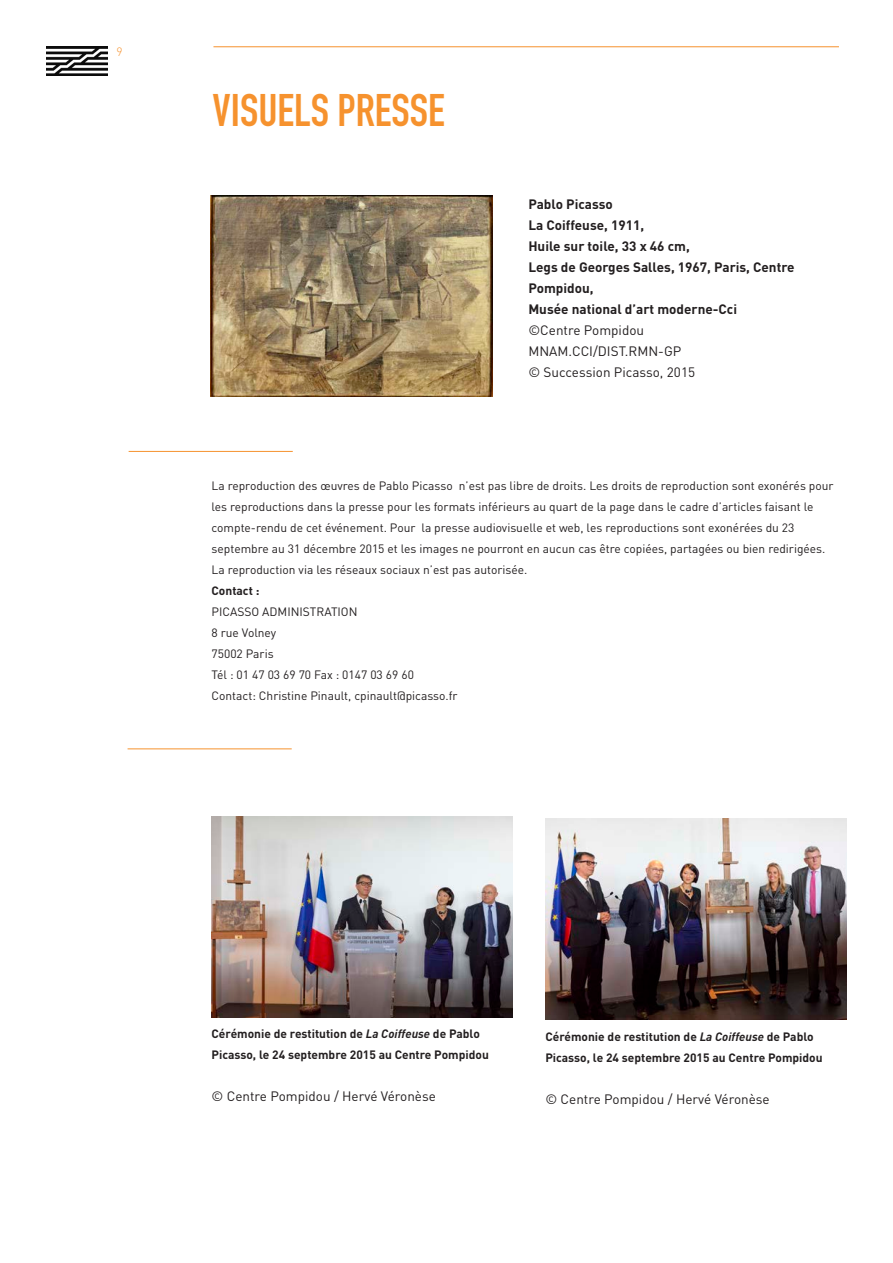
<style>
.page{position:relative;width:893px;height:1263px;background:#fff}
.page>*{position:absolute;margin:0;border:0;box-sizing:border-box;transform-origin:0 0}
.titre{font:45px "DIN Engschrift Std";color:#f6922e}
.texte_courant{font:13.5px "DINOT";color:#231f20}
.texte_courant-2{font:700 13.5px/21px "DINOT";color:#231f20}
.titre_texte_courant{font:700 13.5px "DINOT";color:#231f20}
.texte_courant-3{font:12px/21px "DINOT";color:#231f20}
.texte_courant-4{font:700 12px/21px "DINOT";color:#231f20}
.t1{font:300 12px "DINOT";color:#f6922e}
.s1{font-style:italic}
</style>
<div class="page">
<img style="left:47px;top:47px;width:60px;height:29px">
<hr style="left:213px;top:47px;width:626px;height:1px;background:#f6922e">
<img style="left:212px;top:817px;width:300px;height:200px">
<img style="left:545px;top:819px;width:301px;height:200px">
<img style="left:210px;top:196px;width:282px;height:200px">
<hr style="left:129px;top:451px;width:164px;height:1px;background:#f6922e">
<hr style="left:128px;top:749px;width:164px;height:1px;background:#f6922e">
<p class="t1" style="left:117px;top:44px;width:8px">9</p>
<p class="titre" style="left:213px;top:83px;width:234px">VISUELS PRESSE</p>
<p class="titre_texte_courant" style="left:528px;top:195px;width:86px">Pablo Picasso</p>
<p class="texte_courant-2" style="left:528px;top:214px;width:117px">La Coiffeuse, 1911,</p>
<p class="texte_courant-2" style="left:528px;top:235px;width:163px">Huile sur toile, 33 x 46 cm,</p>
<p class="texte_courant-2" style="left:528px;top:256px;width:268px">Legs de Georges Salles, 1967, Paris, Centre<br>Pompidou,</p>
<p class="texte_courant-2" style="left:528px;top:298px;width:210px">Musée national d’art moderne-Cci</p>
<p class="texte_courant" style="left:528px;top:322px;width:117px">©Centre Pompidou</p>
<p class="texte_courant" style="left:528px;top:343px;width:154px">MNAM.CCI/DIST.RMN-GP</p>
<p class="texte_courant" style="left:528px;top:364px;width:168px">© Succession Picasso, 2015</p>
<p class="texte_courant-3" style="left:212px;top:475px;width:624px">La reproduction des œuvres de Pablo Picasso n’est pas libre de droits. Les droits de reproduction sont exonérés pour les reproductions dans la presse pour les formats inférieurs au quart de la page dans le cadre d’articles faisant le compte-rendu de cet événement. Pour la presse audiovisuelle et web, les reproductions sont exonérées du 23 septembre au 31 décembre 2015 et les images ne pourront en aucun cas être copiées, partagées ou bien redirigées.</p>
<p class="texte_courant-3" style="left:212px;top:559px;width:317px">La reproduction via les réseaux sociaux n’est pas autorisée.</p>
<p class="texte_courant-4" style="left:212px;top:580px;width:49px">Contact :</p>
<p class="texte_courant-3" style="left:212px;top:601px;width:147px">PICASSO ADMINISTRATION</p>
<p class="texte_courant-3" style="left:212px;top:622px;width:66px">8 rue Volney</p>
<p class="texte_courant-3" style="left:212px;top:643px;width:64px">75002 Paris</p>
<p class="texte_courant-3" style="left:212px;top:664px;width:204px">Tél : 01 47 03 69 70 Fax : 0147 03 69 60</p>
<p class="texte_courant-3" style="left:212px;top:685px;width:248px">Contact: Christine Pinault, cpinault@picasso.fr</p>
<p class="texte_courant-4" style="left:212px;top:1023px;width:279px">Cérémonie de restitution de <span class="s1">La Coiffeuse</span> de Pablo<br>Picasso, le 24 septembre 2015 au Centre Pompidou</p>
<p class="texte_courant" style="left:212px;top:1088px;width:226px">© Centre Pompidou / Hervé Véronèse</p>
<p class="texte_courant-4" style="left:545px;top:1026px;width:279px">Cérémonie de restitution de <span class="s1">La Coiffeuse</span> de Pablo<br>Picasso, le 24 septembre 2015 au Centre Pompidou</p>
<p class="texte_courant" style="left:545px;top:1091px;width:226px">© Centre Pompidou / Hervé Véronèse</p>
</div>
